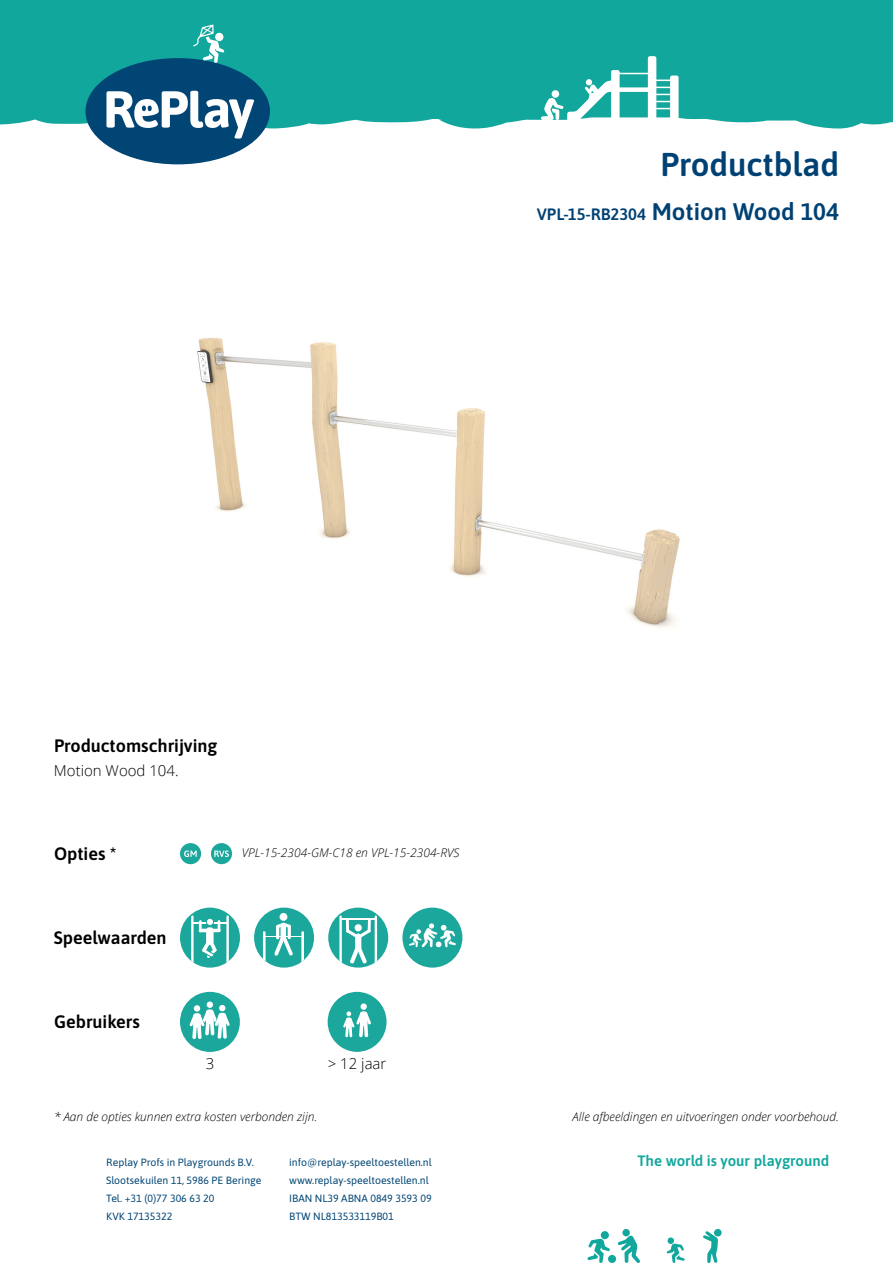
<style>
.page{position:relative;width:893px;height:1263px;background:#fff}
.page>*{position:absolute;margin:0;border:0;box-sizing:border-box;transform-origin:0 0}
.t1{font:33px "Asap";color:#004173}
.t2{font:18px "Asap";color:#000}
.t3{font:16.5px "Asap";color:#004173}
.t4{font:15px "Asap";color:#12a79d}
.t5{font:300 15px "Open Sans";color:#000}
.t6{font:italic 300 12px "Open Sans";color:#000}
.t7{font:10.5px/18px "Asap";color:#014575}
.s1{font-size:24px}
</style>
<div class="page">
<div style="left:0;top:0;width:893px;height:129px;background:#12a79d"></div>
<svg style="left:703px;top:1229px;width:18px;height:34px"></svg>
<div style="left:608px;top:1255px;width:8px;height:8px;background:#12a79d;border-radius:50%"></div>
<div style="left:601px;top:1231px;width:8px;height:8px;background:#12a79d;border-radius:50%"></div>
<svg style="left:587px;top:1238px;width:23px;height:25px"></svg>
<div style="left:668px;top:1237px;width:6px;height:7px;background:#12a79d;border-radius:50%"></div>
<svg style="left:667px;top:1243px;width:18px;height:20px"></svg>
<svg style="left:618px;top:1235px;width:22px;height:28px"></svg>
<div style="left:622px;top:1229px;width:8px;height:7px;background:#12a79d;border-radius:50%"></div>
<svg style="left:85px;top:24px;width:185px;height:140px"></svg>
<hr style="left:615px;top:73px;width:35px;height:1px;background:#fff">
<div style="left:615px;top:87px;width:35px;height:5px;background:#fff"></div>
<svg style="left:648px;top:56px;width:31px;height:64px"></svg>
<svg style="left:541px;top:70px;width:79px;height:50px"></svg>
<div style="left:552px;top:90px;width:7px;height:8px;background:#fff;border-radius:50%"></div>
<div style="left:180px;top:992px;width:60px;height:60px;background:#1ca79d;border-radius:50%"></div>
<div style="left:206px;top:1001px;width:7px;height:7px;background:#74c9c3;border-radius:50%"></div>
<div style="left:207px;top:1001px;width:6px;height:7px;background:#fff;border-radius:50%"></div>
<svg style="left:189px;top:1005px;width:41px;height:34px"></svg>
<div style="left:328px;top:992px;width:59px;height:60px;background:#1ca79d;border-radius:50%"></div>
<div style="left:361px;top:1003px;width:6px;height:7px;background:#fff;border-radius:50%"></div>
<svg style="left:343px;top:1011px;width:28px;height:27px"></svg>
<img style="left:197px;top:337px;width:483px;height:291px">
<div style="left:180px;top:908px;width:60px;height:59px;background:#1ca79d;border-radius:50%"></div>
<hr style="left:192px;top:922px;width:36px;height:1px;background:#fff">
<svg style="left:191px;top:915px;width:29px;height:48px"></svg>
<svg style="left:226px;top:915px;width:3px;height:48px"></svg>
<div style="left:206px;top:918px;width:8px;height:7px;background:#fff;border-radius:50%"></div>
<div style="left:206px;top:918px;width:8px;height:8px;border:1px solid #1ca79d;border-radius:50%"></div>
<div style="left:328px;top:908px;width:60px;height:59px;background:#1ca79d;border-radius:50%"></div>
<svg style="left:339px;top:915px;width:38px;height:49px"></svg>
<div style="left:402px;top:908px;width:60px;height:59px;background:#1ca79d;border-radius:50%"></div>
<svg style="left:409px;top:923px;width:47px;height:24px"></svg>
<div style="left:180px;top:843px;width:21px;height:21px;background:#1ca79d;border-radius:50%"></div>
<svg style="left:184px;top:850px;width:13px;height:7px"></svg>
<div style="left:211px;top:843px;width:21px;height:21px;background:#1ca79d;border-radius:50%"></div>
<svg style="left:214px;top:850px;width:15px;height:7px"></svg>
<div style="left:254px;top:908px;width:60px;height:59px;background:#1ca79d;border-radius:50%"></div>
<div style="left:281px;top:923px;width:5px;height:17px;background:#fff;border-radius:3px"></div>
<div style="left:280px;top:913px;width:7px;height:8px;background:#fff;border-radius:50%"></div>
<svg style="left:274px;top:934px;width:19px;height:22px"></svg>
<hr style="left:264px;top:936px;width:39px;height:1px;background:#fff">
<hr style="left:276px;top:925px;width:3px;height:14px;background:#fff;border-radius:2px">
<svg style="left:276px;top:922px;width:14px;height:6px"></svg>
<hr style="left:288px;top:925px;width:3px;height:14px;background:#fff;border-radius:2px">
<svg style="left:301px;top:931px;width:3px;height:31px"></svg>
<svg style="left:263px;top:931px;width:3px;height:30px"></svg>
<h1 class="t1" style="left:660px;top:142px;width:180px">Productblad</h1>
<p class="t3" style="left:537px;top:203px;width:304px">VPL-15-RB2304 <span class="s1">Motion Wood 104</span></p>
<h2 class="t2" style="left:54px;top:733px;width:165px">Productomschrijving</h2>
<p class="t5" style="left:54px;top:761px;width:126px">Motion Wood 104.</p>
<h2 class="t2" style="left:54px;top:841px;width:64px">Opties *</h2>
<h2 class="t2" style="left:54px;top:925px;width:114px">Speelwaarden</h2>
<h2 class="t2" style="left:54px;top:1009px;width:87px">Gebruikers</h2>
<p class="t6" style="left:242px;top:844px;width:219px">VPL-15-2304-GM-C18 en VPL-15-2304-RVS</p>
<p class="t5" style="left:206px;top:1053px;width:10px">3</p>
<p class="t5" style="left:328px;top:1053px;width:60px">&gt; 12 jaar</p>
<p class="t6" style="left:54px;top:1108px;width:265px">* Aan de opties kunnen extra kosten verbonden zijn.</p>
<p class="t6" style="left:573px;top:1108px;width:268px">Alle afbeeldingen en uitvoeringen onder voorbehoud.</p>
<p class="t7" style="left:106px;top:1153px;width:157px">Replay Profs in Playgrounds B.V.<br>Slootsekuilen 11, 5986 PE Beringe<br>Tel. +31 (0)77 306 63 20<br>KVK 17135322</p>
<p class="t7" style="left:289px;top:1153px;width:144px">info@replay-speeltoestellen.nl www.replay-speeltoestellen.nl<br>IBAN NL39 ABNA 0849 3593 09<br>BTW NL813533119B01</p>
<h3 class="t4" style="left:638px;top:1151px;width:193px">The world is your playground</h3>
</div>
